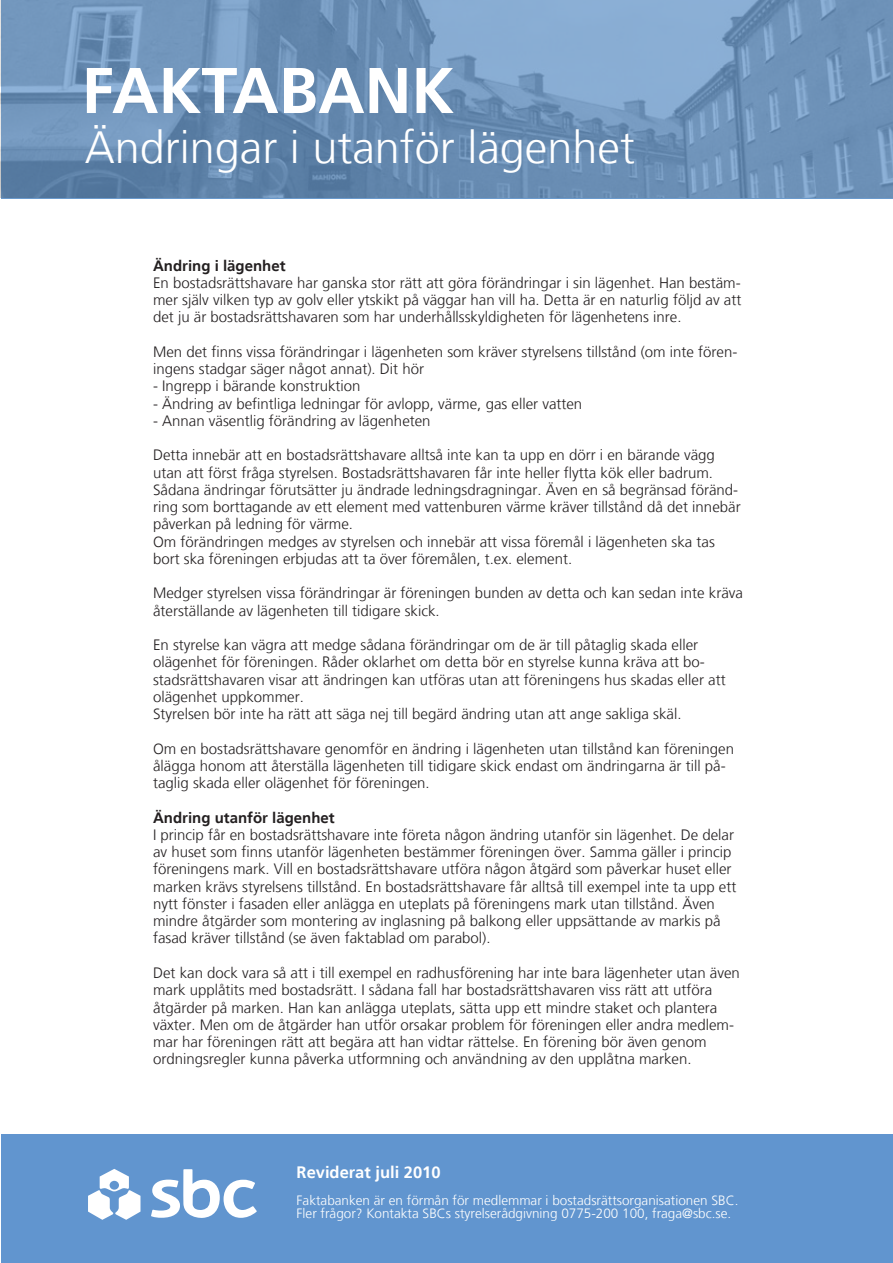
<style>
.page{position:relative;width:893px;height:1263px;background:#fff}
.page>*{position:absolute;margin:0;border:0;box-sizing:border-box;transform-origin:0 0}
.t1{font:700 64.5px "Frutiger LT";color:#fff}
.t2{font:300 45px "Frutiger LT";color:#fff}
.t3{font:700 16.5px "Frutiger LT";color:#fff}
.t4{font:300 15px/17.2px "Frutiger LT";color:#231f20}
.t5{font:700 15px "Frutiger LT";color:#231f20}
.t6{font:300 13.5px "Frutiger LT";color:#fff}
</style>
<div class="page">
<img style="left:0;top:0;width:893px;height:198px">
<div style="left:1px;top:1134px;width:891px;height:128px;background:#6195cf"></div>
<svg style="left:88px;top:1169px;width:52px;height:51px"></svg>
<svg style="left:151px;top:1169px;width:106px;height:49px"></svg>
<p class="t1" style="left:82px;top:53px;width:374px">FAKTABANK</p>
<p class="t2" style="left:85px;top:122px;width:552px">Ändringar i utanför lägenhet</p>
<p class="t5" style="left:153px;top:257px;width:134px">Ändring i lägenhet</p>
<p class="t4" style="left:153px;top:274px;width:590px;text-align:justify">En bostadsrättshavare har ganska stor rätt att göra förändringar i sin lägenhet. Han bestäm&shy;mer själv vilken typ av golv eller ytskikt på väggar han vill ha. Detta är en naturlig följd av att det ju är bostadsrättshavaren som har underhållsskyldigheten för lägenhetens inre.</p>
<p class="t4" style="left:153px;top:343px;width:586px">Men det finns vissa förändringar i lägenheten som kräver styrelsens tillstånd (om inte fören&shy;ingens stadgar säger något annat). Dit hör</p>
<p class="t4" style="left:153px;top:378px;width:209px">- Ingrepp i bärande konstruktion</p>
<p class="t4" style="left:153px;top:395px;width:431px">- Ändring av befintliga ledningar för avlopp, värme, gas eller vatten</p>
<p class="t4" style="left:153px;top:412px;width:279px">- Annan väsentlig förändring av lägenheten</p>
<p class="t4" style="left:153px;top:447px;width:589px">Detta innebär att en bostadsrättshavare alltså inte kan ta upp en dörr i en bärande vägg utan att först fråga styrelsen. Bostadsrättshavaren får inte heller flytta kök eller badrum.<br>Sådana ändringar förutsätter ju ändrade ledningsdragningar. Även en så begränsad föränd&shy;ring som borttagande av ett element med vattenburen värme kräver tillstånd då det innebär påverkan på ledning för värme.</p>
<p class="t4" style="left:153px;top:533px;width:563px">Om förändringen medges av styrelsen och innebär att vissa föremål i lägenheten ska tas bort ska föreningen erbjudas att ta över föremålen, t.ex. element.</p>
<p class="t4" style="left:153px;top:585px;width:591px">Medger styrelsen vissa förändringar är föreningen bunden av detta och kan sedan inte kräva återställande av lägenheten till tidigare skick.</p>
<p class="t4" style="left:153px;top:637px;width:574px">En styrelse kan vägra att medge sådana förändringar om de är till påtaglig skada eller olägenhet för föreningen. Råder oklarhet om detta bör en styrelse kunna kräva att bo&shy;stadsrättshavaren visar att ändringen kan utföras utan att föreningens hus skadas eller att olägenhet uppkommer.</p>
<p class="t4" style="left:153px;top:706px;width:530px">Styrelsen bör inte ha rätt att säga nej till begärd ändring utan att ange sakliga skäl.</p>
<p class="t4" style="left:153px;top:740px;width:582px">Om en bostadsrättshavare genomför en ändring i lägenheten utan tillstånd kan föreningen ålägga honom att återställa lägenheten till tidigare skick endast om ändringarna är till på&shy;taglig skada eller olägenhet för föreningen.</p>
<p class="t5" style="left:153px;top:809px;width:183px">Ändring utanför lägenhet</p>
<p class="t4" style="left:153px;top:826px;width:585px">I princip får en bostadsrättshavare inte företa någon ändring utanför sin lägenhet. De delar av huset som finns utanför lägenheten bestämmer föreningen över. Samma gäller i princip föreningens mark. Vill en bostadsrättshavare utföra någon åtgärd som påverkar huset eller marken krävs styrelsens tillstånd. En bostadsrättshavare får alltså till exempel inte ta upp ett nytt fönster i fasaden eller anlägga en uteplats på föreningens mark utan tillstånd. Även mindre åtgärder som montering av inglasning på balkong eller uppsättande av markis på fasad kräver tillstånd (se även faktablad om parabol).</p>
<p class="t4" style="left:153px;top:964px;width:588px">Det kan dock vara så att i till exempel en radhusförening har inte bara lägenheter utan även mark upplåtits med bostadsrätt. I sådana fall har bostadsrättshavaren viss rätt att utföra åtgärder på marken. Han kan anlägga uteplats, sätta upp ett mindre staket och plantera växter. Men om de åtgärder han utför orsakar problem för föreningen eller andra medlem&shy;mar har föreningen rätt att begära att han vidtar rättelse. En förening bör även genom ordningsregler kunna påverka utformning och användning av den upplåtna marken.</p>
<p class="t3" style="left:297px;top:1162px;width:145px">Reviderat juli 2010</p>
<p class="t6" style="left:297px;top:1192px;width:443px">Faktabanken är en förmån för medlemmar i bostadsrättsorganisationen SBC.</p>
<p class="t6" style="left:297px;top:1206px;width:436px">Fler frågor? Kontakta SBCs styrelserådgivning 0775-200 100, fraga@sbc.se.</p>
</div>
